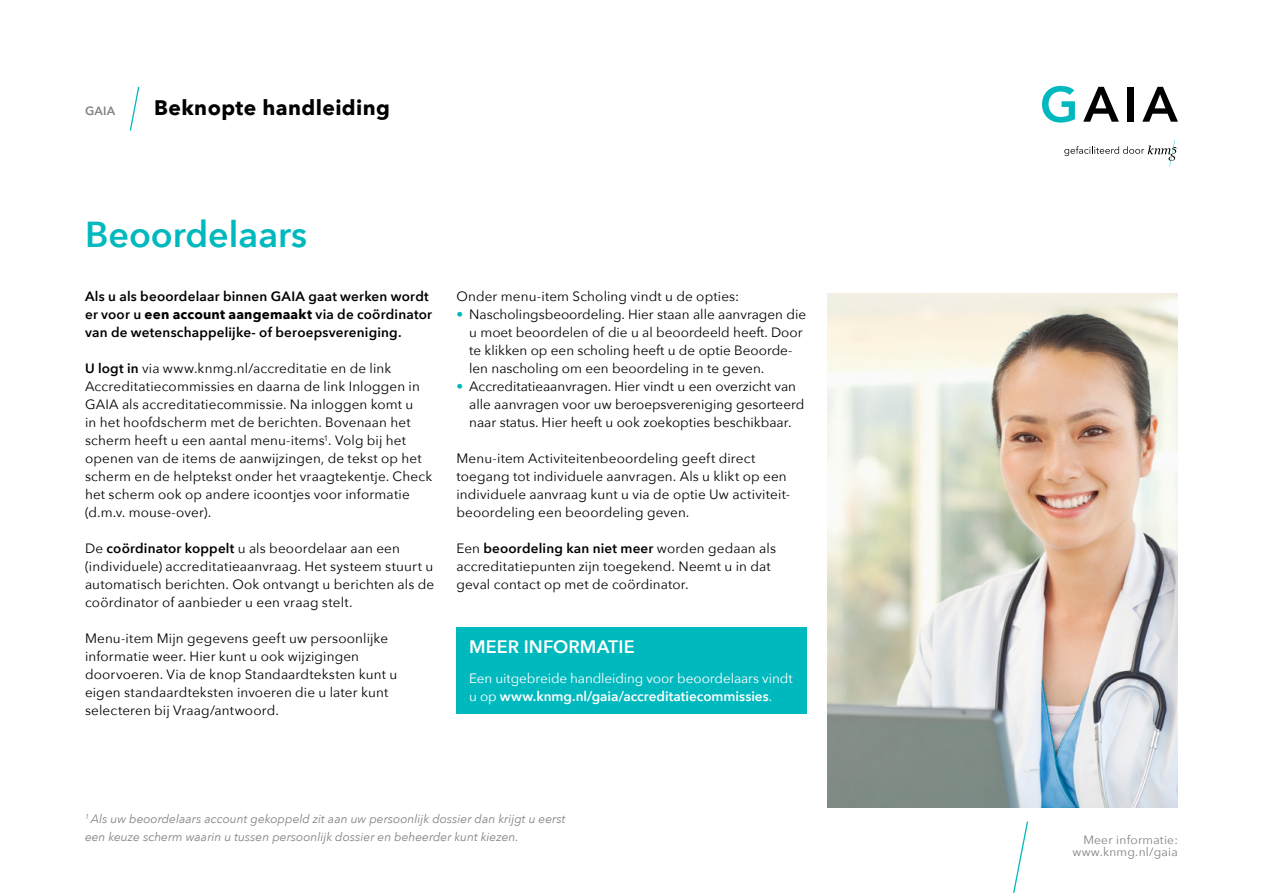
<style>
.page{position:relative;width:1263px;height:893px;background:#fff}
.page>*{position:absolute;margin:0;border:0;box-sizing:border-box;transform-origin:0 0}
.t1{font:600 36px "Avenir Next";color:#00b9be}
.t2{font:700 21px "Avenir Next";letter-spacing:.02em;color:#000}
.t3{font:600 18px "Avenir Next";letter-spacing:.005em;color:#fff}
.t4{font:13.5px/18px "Avenir Next";letter-spacing:.01em;color:#000}
.t5{font:600 13.5px/18px "Avenir Next";letter-spacing:.015em;color:#000}
.t6{font:13.5px/18px "Avenir Next";letter-spacing:-.005em;color:#fff}
.t7{font:italic 12px/18px "Avenir Next";color:#808285}
.t8{font:12px/12px "Avenir Next";letter-spacing:.02em;color:#808285;text-align:right}
.t9{font:600 12px "Avenir Next";color:#808285}
.s1{font-weight:700}
.s2{font-weight:600}
.s3{color:#00b9be}
</style>
<div class="page">
<svg style="left:1013px;top:822px;width:15px;height:71px"></svg>
<svg style="left:130px;top:87px;width:9px;height:44px"></svg>
<div style="left:456px;top:627px;width:350px;height:41px;background:#00b9be"></div>
<div style="left:456px;top:653px;width:350px;height:61px;background:#00b9be"></div>
<img style="left:828px;top:293px;width:350px;height:515px">
<svg style="left:1042px;top:86px;width:33px;height:37px"></svg>
<svg style="left:1083px;top:87px;width:36px;height:35px"></svg>
<div style="left:1127px;top:87px;width:7px;height:35px;background:#000"></div>
<svg style="left:1142px;top:87px;width:36px;height:35px"></svg>
<svg style="left:1064px;top:140px;width:114px;height:27px"></svg>
<p class="t9" style="left:85px;top:100px;width:32px">GAIA</p>
<h2 class="t2" style="left:154px;top:89px;width:237px">Beknopte handleiding</h2>
<h1 class="t1" style="left:85px;top:204px;width:224px">Beoordelaars</h1>
<p class="t5" style="left:85px;top:287px;width:349px">Als u als beoordelaar binnen GAIA gaat werken wordt er voor u <span class="s1">een account aangemaakt</span> via de coördinator van de wetenschappelijke- of beroepsvereniging.</p>
<p class="t4" style="left:85px;top:359px;width:349px"><span class="s2">U logt in</span> via www.knmg.nl/accreditatie en de link Accreditatiecommissies en daarna de link Inloggen in GAIA als accreditatiecommissie. Na inloggen komt u<br>in het hoofdscherm met de berichten. Bovenaan het scherm heeft u een aantal menu-items<sup>1</sup>. Volg bij het openen van de items de aanwijzingen, de tekst op het scherm en de helptekst onder het vraagtekentje. Check het scherm ook op andere icoontjes voor informatie (d.m.v. mouse-over).</p>
<p class="t4" style="left:85px;top:539px;width:351px">De <span class="s2">coördinator koppelt</span> u als beoordelaar aan een (individuele) accreditatieaanvraag. Het systeem stuurt u automatisch berichten. Ook ontvangt u berichten als de coördinator of aanbieder u een vraag stelt.</p>
<p class="t4" style="left:85px;top:629px;width:314px">Menu-item Mijn gegevens geeft uw persoonlijke informatie weer. Hier kunt u ook wijzigingen doorvoeren. Via de knop Standaardteksten kunt u eigen standaardteksten invoeren die u later kunt selecteren bij Vraag/antwoord.</p>
<p class="t4" style="left:456px;top:287px;width:284px">Onder menu-item Scholing vindt u de opties:</p>
<p class="t4" style="left:469px;top:305px;width:338px;text-indent:-13px"><span class="s3">•</span> Nascholingsbeoordeling. Hier staan alle aanvragen die u moet beoordelen of die u al beoordeeld heeft. Door te klikken op een scholing heeft u de optie Beoorde&shy;len nascholing om een beoordeling in te geven.</p>
<p class="t4" style="left:469px;top:377px;width:337px;text-indent:-13px"><span class="s3">•</span> Accreditatieaanvragen. Hier vindt u een overzicht van alle aanvragen voor uw beroepsvereniging gesorteerd naar status. Hier heeft u ook zoekopties beschikbaar.</p>
<p class="t4" style="left:456px;top:449px;width:334px">Menu-item Activiteitenbeoordeling geeft direct toegang tot individuele aanvragen. Als u klikt op een individuele aanvraag kunt u via de optie Uw activiteit&shy;beoordeling een beoordeling geven.</p>
<p class="t4" style="left:456px;top:539px;width:321px">Een <span class="s2">beoordeling kan niet meer</span> worden gedaan als accreditatiepunten zijn toegekend. Neemt u in dat geval contact op met de coördinator.</p>
<h3 class="t3" style="left:469px;top:632px;width:167px">MEER INFORMATIE</h3>
<p class="t6" style="left:469px;top:669px;width:325px">Een uitgebreide handleiding voor beoordelaars vindt u op <span class="s2">www.knmg.nl/gaia/accreditatiecommissies</span>.</p>
<p class="t7" style="left:85px;top:809px;width:482px"><sup>1</sup> Als uw beoordelaars account gekoppeld zit aan uw persoonlijk dossier dan krijgt u eerst een keuze scherm waarin u tussen persoonlijk dossier en beheerder kunt kiezen.</p>
<p class="t8" style="left:1072px;top:833px;width:107px">Meer informatie: www.knmg.nl/gaia</p>
</div>
